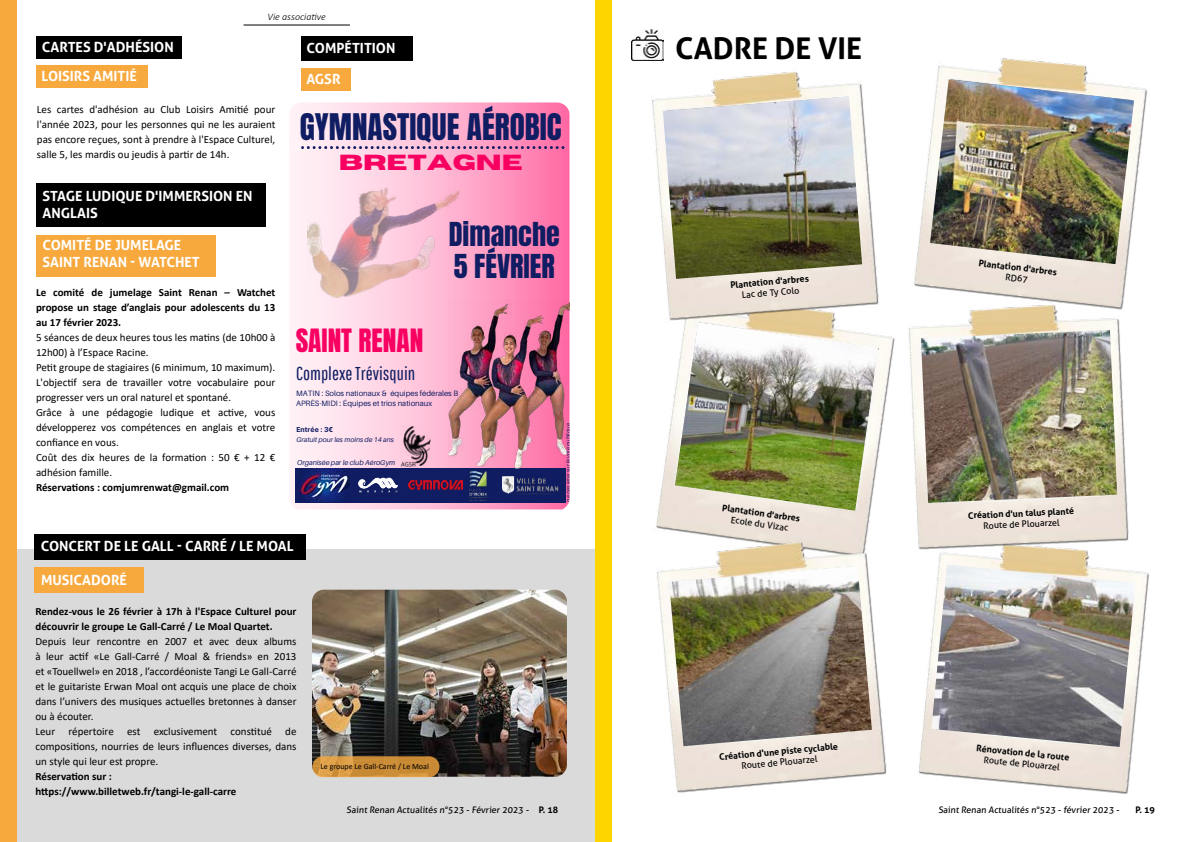
<style>
.page{position:relative;width:1191px;height:842px;background:#fff}
.page>*{position:absolute;margin:0;border:0;box-sizing:border-box;transform-origin:0 0}
.t1{font:31.2px "Anton";color:#101d62}
.t2{font:700 30px "Aller";color:#000}
.t3{font:28.1px/32.3px "Anton";color:#101d62}
.t4{font:27.3px "Anton";color:#f80061}
.t5{font:700 21.7px "Horizon";color:#f80061}
.t6{font:18.6px "Pathway Gothic One";color:#101d62}
.t7{font:700 14px/16.8px "Aller";color:#fff}
.t8{font:11px/15px "Calibri";color:#000}
.t9{font:700 11px/15px "Calibri";color:#000}
.t10{font:italic 300 10px "Calibri";color:#000}
.t11{font:9px "Aller";color:#000}
.t12{font:700 9px "Aller";color:#000}
.t13{font:8px "Calibri";color:#000}
.t14{font:7.7px/10.7px "Aileron";color:#101d62}
.t15{font:italic 7.1px "Aileron";color:#101d62}
.t16{font:italic 6.9px "Aileron";color:#101d62}
.t17{font:700 6.9px "Inter";color:#101d62}
.t18{font:italic 5.7px "Aileron";color:#101d62}
.s1{font-weight:700}
</style>
<div class="page">
<div style="left:1px;top:549px;width:594px;height:293px;background:#dadada"></div>
<div style="left:0;top:0;width:17px;height:842px;background:#f7a93e"></div>
<div style="left:36px;top:235px;width:180px;height:42px;background:#f7a93e"></div>
<div style="left:36px;top:184px;width:230px;height:43px;background:#000"></div>
<div style="left:595px;top:0;width:17px;height:842px;background:#ffd500"></div>
<img style="left:656px;top:338px;width:224px;height:189px">
<img style="left:918px;top:571px;width:231px;height:223px">
<img style="left:656px;top:527px;width:231px;height:266px">
<img style="left:880px;top:328px;width:249px;height:237px">
<img style="left:652px;top:58px;width:256px;height:280px">
<img style="left:884px;top:58px;width:264px;height:270px">
<img style="left:675px;top:322px;width:203px;height:189px">
<img style="left:930px;top:79px;width:204px;height:185px">
<img style="left:669px;top:566px;width:203px;height:180px">
<img style="left:921px;top:330px;width:196px;height:173px">
<img style="left:931px;top:565px;width:204px;height:182px">
<img style="left:663px;top:96px;width:199px;height:183px">
<hr style="left:243px;top:25px;width:107px;height:1px;background:#000">
<div style="left:301px;top:36px;width:111px;height:25px;background:#000"></div>
<div style="left:301px;top:69px;width:49px;height:22px;background:#f7a93e"></div>
<div style="left:34px;top:534px;width:271px;height:26px;background:#000"></div>
<div style="left:34px;top:567px;width:109px;height:26px;background:#f7a93e"></div>
<img style="left:312px;top:590px;width:255px;height:187px">
<svg style="left:312px;top:756px;width:127px;height:21px;background:#cd8f3b"></svg>
<div style="left:36px;top:65px;width:112px;height:23px;background:#f7a93e"></div>
<div style="left:36px;top:36px;width:146px;height:23px;background:#000"></div>
<svg style="left:289px;top:103px;width:280px;height:406px;background:#fec0d8"></svg>
<svg style="left:289px;top:138px;width:275px;height:16px;background:#eeb0cd"></svg>
<div style="left:296px;top:468px;width:270px;height:35px;background:#101d62"></div>
<img style="left:299px;top:468px;width:51px;height:34px">
<img style="left:358px;top:477px;width:40px;height:17px">
<img style="left:408px;top:481px;width:54px;height:8px">
<img style="left:469px;top:471px;width:18px;height:30px">
<img style="left:502px;top:476px;width:57px;height:19px">
<img style="left:308px;top:188px;width:151px;height:110px">
<img style="left:448px;top:299px;width:121px;height:169px">
<img style="left:401px;top:426px;width:30px;height:42px">
<img style="left:631px;top:29px;width:32px;height:32px">
<p class="t10" style="left:267px;top:11px;width:60px">Vie associative</p>
<p class="t7" style="left:306px;top:39px;width:90px">COMPÉTITION</p>
<p class="t7" style="left:306px;top:70px;width:36px">AGSR</p>
<p class="t7" style="left:42px;top:38px;width:133px">CARTES D'ADHÉSION</p>
<h2 class="t2" style="left:675px;top:29px;width:188px">CADRE DE VIE</h2>
<p class="t7" style="left:42px;top:67px;width:97px">LOISIRS AMITIÉ</p>
<p class="t8" style="left:37px;top:101px;width:240px;text-align:justify">Les cartes d'adhésion au Club Loisirs Amitié pour l'année 2023, pour les personnes qui ne les auraient pas encore reçues, sont à prendre à l'Espace Culturel, salle 5, les mardis ou jeudis à partir de 14h.</p>
<p class="t7" style="left:43px;top:188px;width:211px">STAGE LUDIQUE D'IMMERSION EN<br>ANGLAIS</p>
<p class="t7" style="left:42px;top:237px;width:159px">COMITÉ DE JUMELAGE<br>SAINT RENAN - WATCHET</p>
<p class="t9" style="left:36px;top:284px;width:241px;text-align:justify">Le comité de jumelage Saint Renan – Watchet propose un stage d’anglais pour adolescents du 13 au 17 février 2023.</p>
<p class="t8" style="left:36px;top:329px;width:241px">5 séances de deux heures tous les matins (de 10h00 à 12h00) à l’Espace Racine.<br>Petit groupe de stagiaires (6 minimum, 10 maximum).<br>L'objectif sera de travailler votre vocabulaire pour progresser vers un oral naturel et spontané.<br>Grâce à une pédagogie ludique et active, vous développerez vos compétences en anglais et votre confiance en vous.<br>Coût des dix heures de la formation : 50 € + 12 € adhésion famille.</p>
<p class="t9" style="left:36px;top:480px;width:195px">Réservations : comjumrenwat@gmail.com</p>
<h1 class="t1" style="left:300px;top:111px;width:263px">GYMNASTIQUE AÉROBIC</h1>
<h3 class="t5" style="left:339px;top:149px;width:186px">BRETAGNE</h3>
<h3 class="t4" style="left:296px;top:327px;width:129px">SAINT RENAN</h3>
<h3 class="t6" style="left:296px;top:362px;width:121px">ComplexeTrévisquin</h3>
<h3 class="t3" style="left:449px;top:220px;width:113px">Dimanche<br>5 FÉVRIER</h3>
<p class="t14" style="left:296px;top:388px;width:164px">MATIN : Solos nationaux &amp; équipes fédérales B<br>APRÈS-MIDI : Équipes et trios nationaux</p>
<p class="t17" style="left:296px;top:425px;width:38px">Entrée : 3€</p>
<p class="t16" style="left:296px;top:436px;width:99px">Gratuit pour les moins de 14 ans</p>
<p class="t15" style="left:297px;top:458px;width:100px">Organisée par le club AéroGym</p>
<p class="t18" style="left:565px;top:502px;width:80px;rotate:-90deg">ne pas jeter sur la voie publique</p>
<p class="t7" style="left:41px;top:537px;width:254px">CONCERT DE LE GALL - CARRÉ / LE MOAL</p>
<p class="t7" style="left:41px;top:572px;width:88px">MUSICADORÉ</p>
<p class="t9" style="left:35px;top:604px;width:262px">Rendez-vous le 26 février à 17h à l'Espace Culturel pour découvrir le groupe Le Gall-Carré / Le Moal Quartet.</p>
<p class="t8" style="left:35px;top:634px;width:262px">Depuis leur rencontre en 2007 et avec deux albums à leur actif «Le Gall-Carré / Moal &amp; friends» en 2013 et «Touellwel» en 2018 , l’accordéoniste Tangi Le Gall-Carré et le guitariste Erwan Moal ont acquis une place de choix dans l’univers des musiques actuelles bretonnes à danser ou à écouter.<br>Leur répertoire est exclusivement constitué de compositions, nourries de leurs influences diverses, dans un style qui leur est propre.</p>
<p class="t9" style="left:35px;top:769px;width:202px">Réservation sur : https://www.billetweb.fr/tangi-le-gall-carre</p>
<p class="t13" style="left:320px;top:761px;width:110px">Le groupe Le Gall-Carré / Le Moal</p>
<p class="t12" style="left:730px;top:280px;width:80px;rotate:-5deg">Plantation d'arbres</p>
<p class="t11" style="left:741px;top:289px;width:59px;rotate:-5deg">Lac de Ty Colo</p>
<p class="t12" style="left:723px;top:502px;width:80px;rotate:8deg">Plantation d'arbres</p>
<p class="t11" style="left:732px;top:514px;width:59px;rotate:8deg">Ecole du Vizac</p>
<p class="t12" style="left:719px;top:751px;width:121px;rotate:-5deg">Création d'une piste cyclable</p>
<p class="t11" style="left:741px;top:760px;width:78px;rotate:-5deg">Route de Plouarzel</p>
<p class="t12" style="left:979px;top:258px;width:80px;rotate:6deg">Plantation d'arbres</p>
<p class="t11" style="left:1006px;top:271px;width:24px;rotate:6deg">RD67</p>
<p class="t12" style="left:967px;top:510px;width:108px;rotate:-3deg">Création d'un talus planté</p>
<p class="t11" style="left:983px;top:520px;width:78px;rotate:-3deg">Route de Plouarzel</p>
<p class="t12" style="left:976px;top:743px;width:95px;rotate:5deg">Rénovation de la route</p>
<p class="t11" style="left:984px;top:755px;width:78px;rotate:5deg">Route de Plouarzel</p>
<p class="t11" style="left:347px;top:804px;width:213px">Saint Renan Actualités n°523 - Février 2023 - <span class="s1">P. 18</span></p>
<p class="t11" style="left:938px;top:804px;width:184px">Saint Renan Actualités n°523 - février 2023 -</p>
<p class="t12" style="left:1135px;top:804px;width:21px">P. 19</p>
</div>
